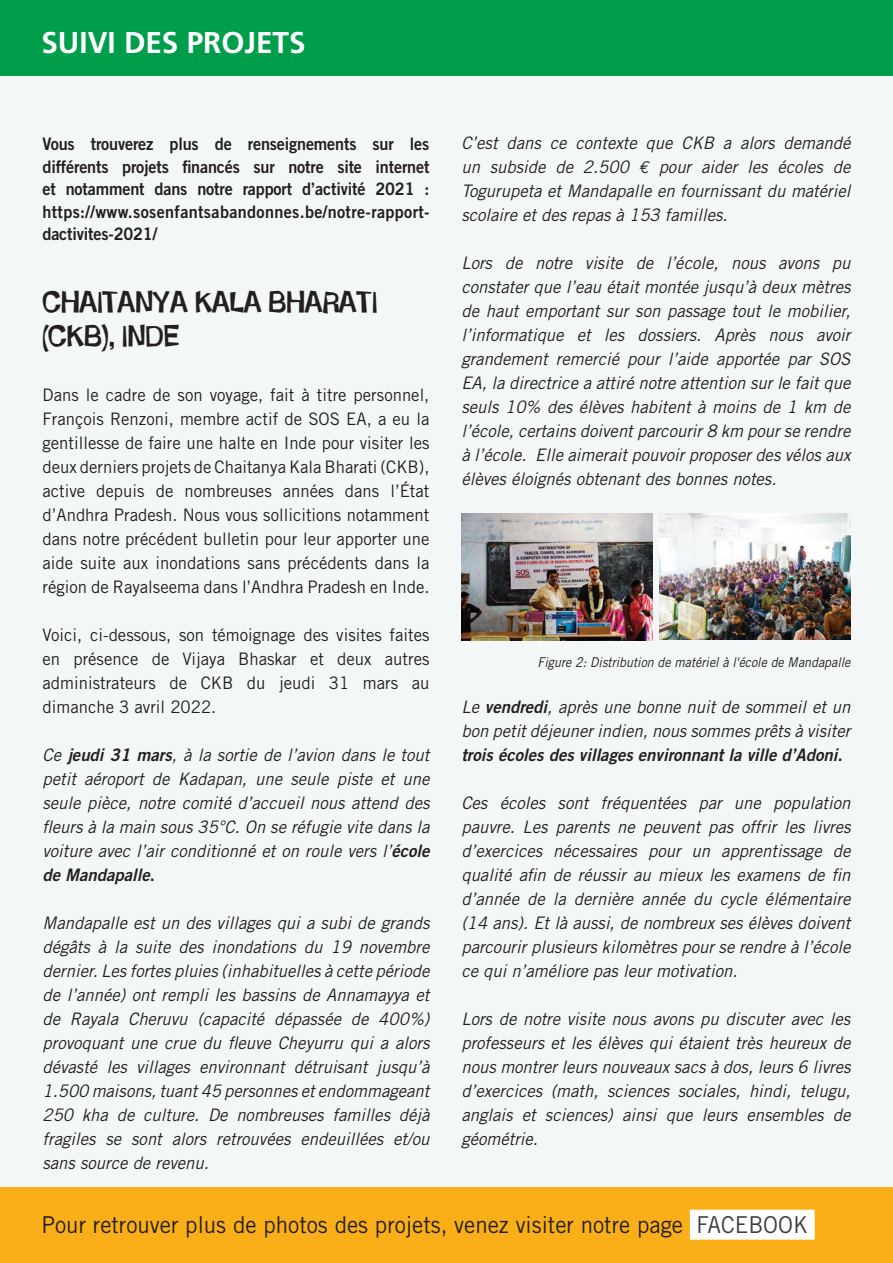
<style>
.page{position:relative;width:893px;height:1263px;background:#fff}
.page>*{position:absolute;margin:0;border:0;box-sizing:border-box;transform-origin:0 0}
.t1{font:700 30px "Frutiger";color:#fff}
.t2{font:28.5px/34.2px "Schmelvetica";color:#231f20;scale:.95 1}
.t3{font:23.25px "Trade Gothic";color:#231f20;scale:.96 1}
.t4{font:italic 17.25px/24px "Trade Gothic";color:#231f20;text-align:justify}
.t5{font:17.25px/24px "Trade Gothic";color:#231f20;text-align:justify}
.t6{font:17.25px/22.5px "Trade Gothic Bold Two";letter-spacing:.02em;color:#231f20;text-align:justify;scale:.94 1}
.t7{font:italic 17.25px "Trade Gothic Bold Two";color:#231f20}
.t8{font:italic 13.5px "Trade Gothic";color:#231f20;scale:.92 1}
.s1{font-family:"Trade Gothic Bold Two"}
.s2{font-style:normal}
.s3{font-family:"Euro Mono"}
.s4{color:#3e3e3f}
</style>
<div class="page">
<div style="left:0;top:44px;width:893px;height:1219px;background:#f4f7f8"></div>
<div style="left:0;top:0;width:893px;height:75px;background:#009e4b"></div>
<img style="left:461px;top:513px;width:192px;height:127px">
<img style="left:659px;top:513px;width:191px;height:127px">
<div style="left:0;top:1188px;width:893px;height:75px;background:#faaf18"></div>
<div style="left:690px;top:1210px;width:125px;height:30px;background:#fff"></div>
<h1 class="t1" style="left:41px;top:25px;width:266px">SUIVI DES PROJETS</h1>
<p class="t6" style="left:43px;top:132px;width:413px">Vous trouverez plus de renseignements sur les différents projets financés sur notre site internet et notamment dans notre rapport d’activité 2021 : https://www.sosenfantsabandonnes.be/notre-rapport&shy;dactivites-2021/</p>
<h2 class="t2" style="left:43px;top:285px;width:354px">CHAITANYA KALA BHARATI (CKB), INDE</h2>
<p class="t5" style="left:43px;top:383px;width:388px">Dans le cadre de son voyage, fait à titre personnel, François Renzoni, membre actif de SOS EA, a eu la gentillesse de faire une halte en Inde pour visiter les deux derniers projets de Chaitanya Kala Bharati (CKB), active depuis de nombreuses années dans l’État d’Andhra Pradesh. Nous vous sollicitions notamment dans notre précédent bulletin pour leur apporter une aide suite aux inondations sans précédents dans la région de Rayalseema dans l’Andhra Pradesh en Inde.</p>
<p class="t5" style="left:43px;top:623px;width:388px">Voici, ci-dessous, son témoignage des visites faites en présence de Vijaya Bhaskar et deux autres administrateurs de CKB du jeudi 31 mars au dimanche 3 avril 2022.</p>
<p class="t4" style="left:43px;top:743px;width:388px">Ce <span class="s1">jeudi 31 mars</span>, à la sortie de l’avion dans le tout petit aéroport de Kadapan, une seule piste et une seule pièce, notre comité d’accueil nous attend des fleurs à la main sous 35°C. On se réfugie vite dans la voiture avec l’air conditionné et on roule vers l’<span class="s1">école</span></p>
<p class="t7" style="left:43px;top:864px;width:114px">de Mandapalle<span class="s2">.</span></p>
<p class="t4" style="left:43px;top:911px;width:388px">Mandapalle est un des villages qui a subi de grands dégâts à la suite des inondations du 19 novembre dernier. Les fortes pluies (inhabituelles à cette période de l’année) ont rempli les bassins de Annamayya et de Rayala Cheruvu (capacité dépassée de 400%) provoquant une crue du fleuve Cheyurru qui a alors dévasté les villages environnant détruisant jusqu’à 1.500 maisons, tuant 45 personnes et endommageant 250 kha de culture. De nombreuses familles déjà fragiles se sont alors retrouvées endeuillées et/ou sans source de revenu.</p>
<p class="t4" style="left:461px;top:131px;width:391px">C’est dans ce contexte que CKB a alors demandé un subside de 2.500 <span class="s3">€</span> pour aider les écoles de Togurupeta et Mandapalle en fournissant du matériel scolaire et des repas à 153 familles.</p>
<p class="t4" style="left:461px;top:251px;width:391px">Lors de notre visite de l’école, nous avons pu constater que l’eau était montée jusqu’à deux mètres de haut emportant sur son passage tout le mobilier, l’informatique et les dossiers. Après nous avoir grandement remercié pour l’aide apportée par SOS EA, la directrice a attiré notre attention sur le fait que seuls 10% des élèves habitent à moins de 1 km de l’école, certains doivent parcourir 8 km pour se rendre à l’école. Elle aimerait pouvoir proposer des vélos aux élèves éloignés obtenant des bonnes notes.</p>
<p class="t8" style="left:537px;top:654px;width:342px">Figure 2: Distribution de matériel à l'école de Mandapalle</p>
<p class="t4" style="left:461px;top:695px;width:391px">Le <span class="s1">vendredi</span>, après une bonne nuit de sommeil et un bon petit déjeuner indien, nous sommes prêts à visiter</p>
<p class="t7" style="left:461px;top:744px;width:383px">trois écoles des villages environnant la ville d’Adoni.</p>
<p class="t4" style="left:461px;top:791px;width:391px">Ces écoles sont fréquentées par une population pauvre. Les parents ne peuvent pas offrir les livres d’exercices nécessaires pour un apprentissage de qualité afin de réussir au mieux les examens de fin d’année de la dernière année du cycle élémentaire (14 ans). Et là aussi, de nombreux ses élèves doivent parcourir plusieurs kilomètres pour se rendre à l’école ce qui n’améliore pas leur motivation.</p>
<p class="t4" style="left:461px;top:1007px;width:391px">Lors de notre visite nous avons pu discuter avec les professeurs et les élèves qui étaient très heureux de nous montrer leurs nouveaux sacs à dos, leurs 6 livres d’exercices (math, sciences sociales, hindi, telugu, anglais et sciences) ainsi que leurs ensembles de géométrie.</p>
<h3 class="t3" style="left:41px;top:1210px;width:800px">Pour retrouver plus de photos des projets, venez visiter notre page <span class="s4">FACEBOOK</span></h3>
</div>
